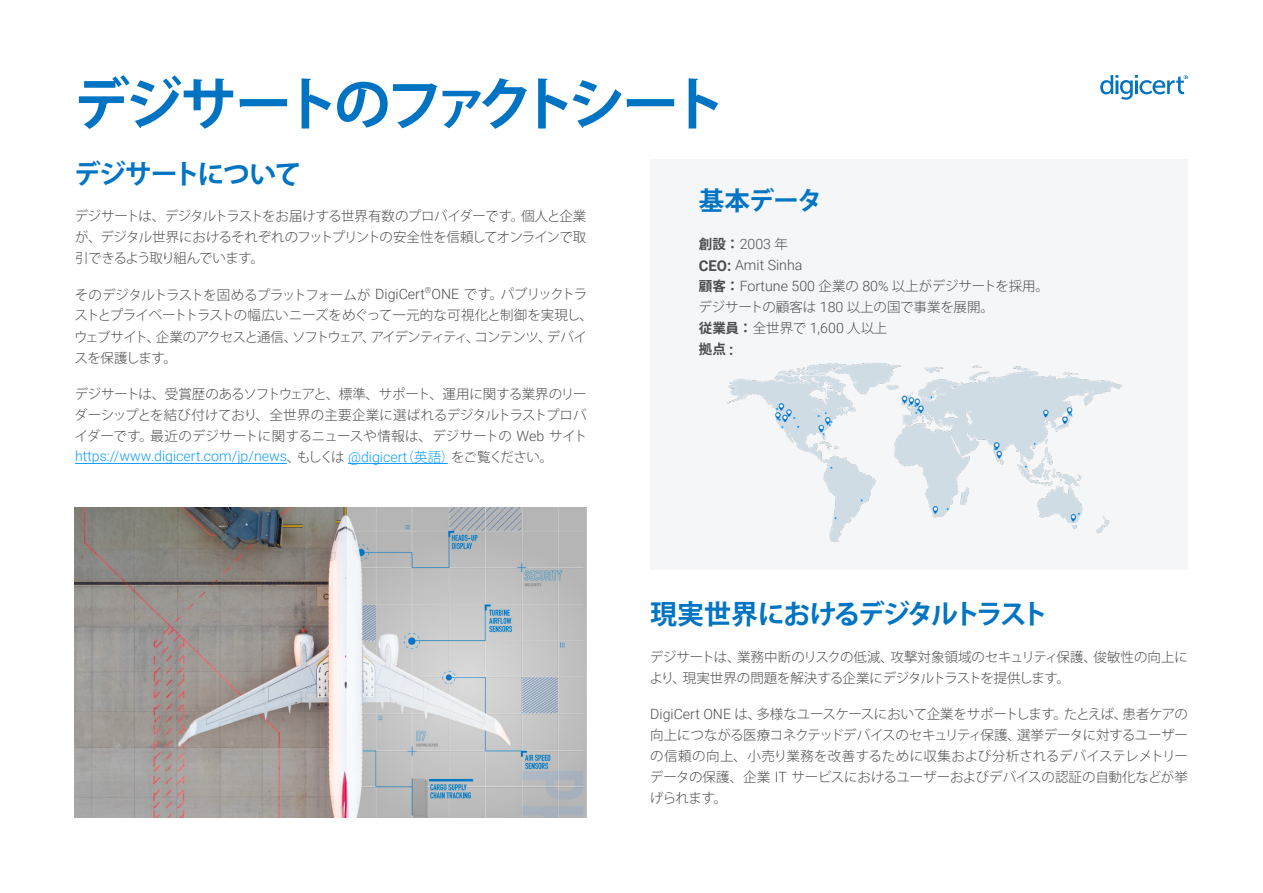
<style>
.page{position:relative;width:1263px;height:893px;background:#fff}
.page>*{position:absolute;margin:0;border:0;box-sizing:border-box;transform-origin:0 0}
.t1{font:700 57px "Koz Go Pro";letter-spacing:-.12em;color:#0073c2}
.t2{font:700 27px "Koz Go Pro";letter-spacing:-.1em;color:#0174c3}
.t3{font:700 27px "Koz Go Pro";letter-spacing:-.07em;color:#0174c3}
.t4{font:700 25.5px "Koz Go Pro";letter-spacing:-.035em;color:#0174c3}
.t5{font:300 14.1px "Roboto";color:#0f9dff}
.t6{font:300 14.1px/21px "Roboto";color:#4c4c4d}
.t7{font:300 13.5px/21px "Koz Go Pro";letter-spacing:-.025em;color:#4c4c4d;text-align:justify}
.t8{font:300 13.5px/21px "Koz Go Pro";letter-spacing:-.055em;color:#4c4c4d}
.t9{font:300 13.5px "Koz Go Pro";letter-spacing:-.05em;color:#4c4c4d}
.t10{font:300 8.25px "Roboto";color:#4c4c4d}
.s1{font-family:"Koz Go Pro";font-weight:700;font-size:13.5px}
.s2{font-family:"Koz Go Pro";font-size:13.5px}
.s3{font-weight:700;font-size:14.85px}
.s4{font-weight:700}
.s5{font-family:"Roboto";font-size:14.1px}
.s6{font-family:"Roboto";font-weight:700;font-size:14.85px}
.s7{font-family:"Koz Go Pro";font-size:13.5px;color:#4c4c4d}
</style>
<div class="page">
<hr style="left:75px;top:463px;width:212px;height:1px;background:#0f9dff">
<hr style="left:348px;top:463px;width:100px;height:1px;background:#0f9dff">
<svg style="left:1100px;top:75px;width:88px;height:25px"></svg>
<div style="left:650px;top:159px;width:538px;height:410px;background:#f4f6f8"></div>
<img style="left:727px;top:363px;width:395px;height:178px">
<img style="left:75px;top:507px;width:511px;height:311px">
<h1 class="t1" style="left:73px;top:68px;width:655px">デジサートのファクトシート</h1>
<h2 class="t3" style="left:74px;top:157px;width:229px">デジサートについて</h2>
<h3 class="t4" style="left:699px;top:184px;width:125px">基本データ</h3>
<p class="t6" style="left:699px;top:233px;width:105px"><span class="s1">創設：</span>2003 <span class="s2">年<br></span><span class="s3">CEO:</span> Amit Sinha</p>
<p class="t7" style="left:699px;top:276px;width:352px;text-align:left"><span class="s4">顧客：</span><span class="s5">Fortune 500</span> 企業の <span class="s5">80%</span> 以上がデジサートを採用。デジサートの顧客は <span class="s5">180</span> 以上の国で事業を展開。<br><span class="s4">従業員：</span>全世界で <span class="s5">1,600</span> 人以上<br><span class="s4">拠点</span> <span class="s6">:</span></p>
<p class="t7" style="left:75px;top:206px;width:513px">デジサートは、デジタルトラストをお届けする世界有数のプロバイダーです。個人と企業が、デジタル世界におけるそれぞれのフットプリントの安全性を信頼してオンラインで取引できるよう取り組んでいます。</p>
<p class="t9" style="left:75px;top:286px;width:352px">そのデジタルトラストを固めるプラットフォームが <span class="s5">DigiCert</span></p>
<p class="t10" style="left:425px;top:284px;width:8px">®</p>
<p class="t8" style="left:74px;top:284px;width:520px;text-indent:357px"><span class="s5">ONE</span> です。パブリックトラストとプライベートトラストの幅広いニーズをめぐって一元的な可視化と制御を実現し、ウェブサイト、企業のアクセスと通信、ソフトウェア、アイデンティティ、コンテンツ、デバイスを保護します。</p>
<p class="t7" style="left:74px;top:383px;width:515px">デジサートは、受賞歴のあるソフトウェアと、標準、サポート、運用に関する業界のリーダーシップとを結び付けており、全世界の主要企業に選ばれるデジタルトラストプロバイダーです。最近のデジサートに関するニュースや情報は、デジサートの <span class="s5">Web</span> サイト</p>
<p class="t5" style="left:75px;top:447px;width:479px">https://www.digicert.com/jp/news<span class="s7">、もしくは</span> @digicert<span class="s2">（英語）</span><span class="s7">をご覧ください。</span></p>
<h2 class="t2" style="left:650px;top:596px;width:399px">現実世界におけるデジタルトラスト</h2>
<p class="t7" style="left:649px;top:647px;width:540px">デジサートは、業務中断のリスクの低減、攻撃対象領域のセキュリティ保護、俊敏性の向上により、現実世界の問題を解決する企業にデジタルトラストを提供します。</p>
<p class="t7" style="left:650px;top:704px;width:540px"><span class="s5">DigiCert ONE</span> は、多様なユースケースにおいて企業をサポートします。たとえば、患者ケアの向上につながる医療コネクテッドデバイスのセキュリティ保護、選挙データに対するユーザーの信頼の向上、小売り業務を改善するために収集および分析されるデバイステレメトリーデータの保護、企業 <span class="s5">IT</span> サービスにおけるユーザーおよびデバイスの認証の自動化などが挙げられます。</p>
</div>
